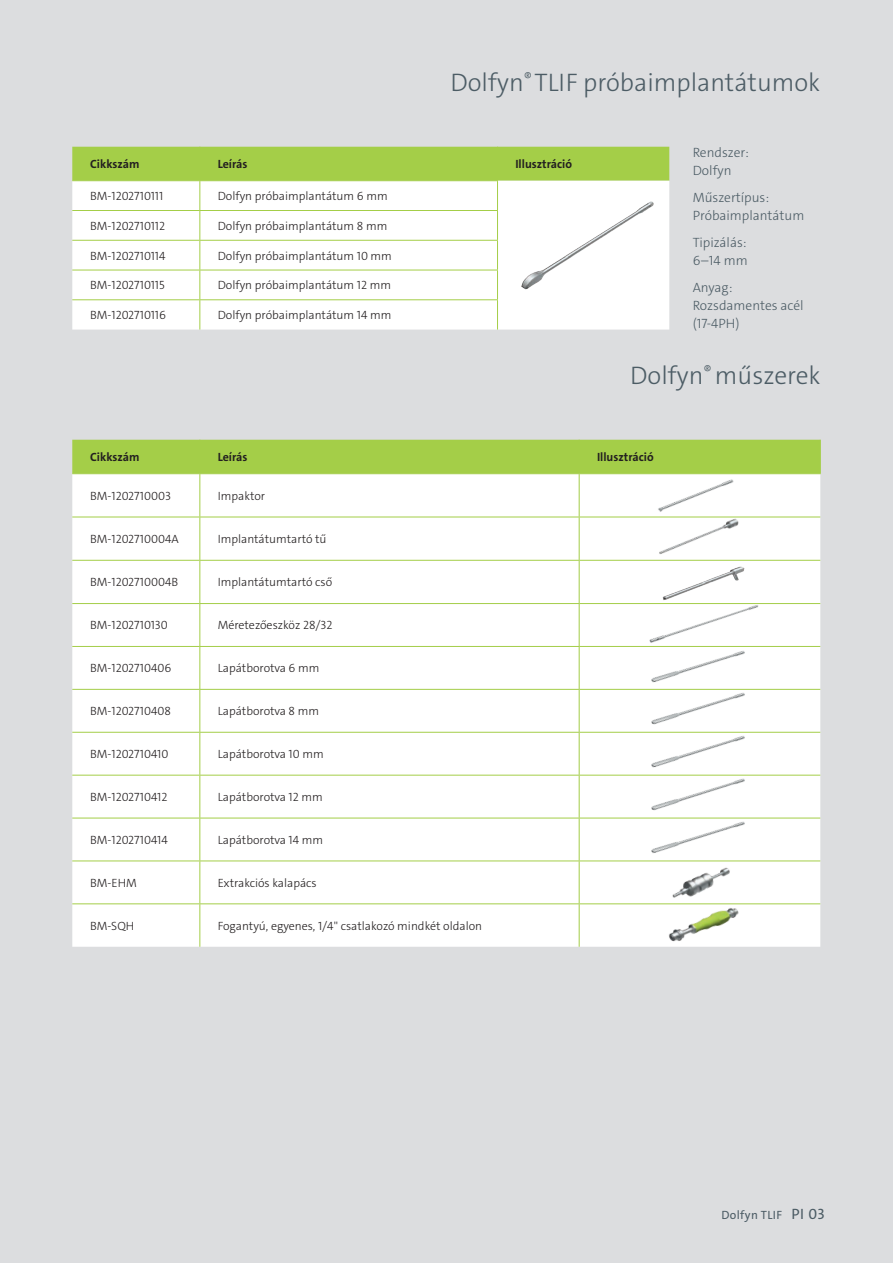
<style>
.page{position:relative;width:893px;height:1263px;background:#dcdddf}
.page>*{position:absolute;margin:0;border:0;box-sizing:border-box;transform-origin:0 0}
.t1{font:300 25.5px "The Sans C4 s";color:#4c5c65}
.t2{font:300 13.5px/18px "The Sans C4 s";color:#4c5c65}
.t3{font:300 12px "The Sans C4 s";color:#231f20}
.t4{font:700 12px "The Sans C4 s";color:#231f20}
.t5{font:12px "The Sans C4 s";letter-spacing:.03em;color:#4c5c65}
.s1{font-size:15px}
</style>
<div class="page">
<svg style="left:72px;top:300px;width:597px;height:30px;background:#fdfdfc"></svg>
<hr style="left:72px;top:299px;width:128px;height:1px;background:#a4ce48">
<hr style="left:200px;top:299px;width:298px;height:1px;background:#a4ce48">
<svg style="left:72px;top:147px;width:597px;height:152px;background:#e2efc5"></svg>
<hr style="left:199px;top:300px;width:1px;height:30px;background:#a4ce48">
<hr style="left:497px;top:300px;width:1px;height:30px;background:#a4ce48">
<div style="left:72px;top:440px;width:748px;height:33px;background:#a4ce48"></div>
<div style="left:72px;top:474px;width:507px;height:473px;background:#fff"></div>
<div style="left:580px;top:474px;width:240px;height:473px;background:#fff"></div>
<hr style="left:199px;top:440px;width:1px;height:33px;background:#a4ce48">
<hr style="left:579px;top:440px;width:1px;height:33px;background:#a4ce48">
<hr style="left:820px;top:440px;width:1px;height:33px;background:#a4ce48">
<hr style="left:72px;top:473px;width:128px;height:1px;background:#a4ce48">
<hr style="left:200px;top:473px;width:379px;height:1px;background:#a4ce48">
<hr style="left:199px;top:474px;width:1px;height:43px;background:#a4ce48">
<hr style="left:579px;top:473px;width:242px;height:1px;background:#a4ce48">
<hr style="left:579px;top:474px;width:1px;height:43px;background:#a4ce48">
<hr style="left:72px;top:517px;width:128px;height:1px;background:#a4ce48">
<hr style="left:200px;top:517px;width:379px;height:1px;background:#a4ce48">
<hr style="left:199px;top:517px;width:1px;height:43px;background:#a4ce48">
<hr style="left:579px;top:517px;width:241px;height:1px;background:#a4ce48">
<hr style="left:579px;top:517px;width:1px;height:43px;background:#a4ce48">
<hr style="left:72px;top:560px;width:128px;height:1px;background:#a4ce48">
<hr style="left:200px;top:560px;width:379px;height:1px;background:#a4ce48">
<hr style="left:199px;top:561px;width:1px;height:42px;background:#a4ce48">
<hr style="left:579px;top:560px;width:241px;height:1px;background:#a4ce48">
<hr style="left:579px;top:561px;width:1px;height:42px;background:#a4ce48">
<hr style="left:72px;top:603px;width:128px;height:1px;background:#a4ce48">
<hr style="left:200px;top:603px;width:379px;height:1px;background:#a4ce48">
<hr style="left:199px;top:604px;width:1px;height:42px;background:#a4ce48">
<hr style="left:579px;top:603px;width:241px;height:1px;background:#a4ce48">
<hr style="left:579px;top:604px;width:1px;height:42px;background:#a4ce48">
<hr style="left:72px;top:646px;width:128px;height:1px;background:#a4ce48">
<hr style="left:200px;top:646px;width:379px;height:1px;background:#a4ce48">
<hr style="left:199px;top:647px;width:1px;height:42px;background:#a4ce48">
<hr style="left:579px;top:646px;width:241px;height:1px;background:#a4ce48">
<hr style="left:579px;top:647px;width:1px;height:42px;background:#a4ce48">
<hr style="left:72px;top:689px;width:128px;height:1px;background:#a4ce48">
<hr style="left:200px;top:689px;width:379px;height:1px;background:#a4ce48">
<hr style="left:199px;top:690px;width:1px;height:42px;background:#a4ce48">
<hr style="left:579px;top:689px;width:241px;height:1px;background:#a4ce48">
<hr style="left:579px;top:690px;width:1px;height:42px;background:#a4ce48">
<hr style="left:72px;top:732px;width:128px;height:1px;background:#a4ce48">
<hr style="left:200px;top:732px;width:379px;height:1px;background:#a4ce48">
<hr style="left:199px;top:733px;width:1px;height:42px;background:#a4ce48">
<hr style="left:579px;top:732px;width:241px;height:1px;background:#a4ce48">
<hr style="left:579px;top:733px;width:1px;height:42px;background:#a4ce48">
<hr style="left:72px;top:775px;width:128px;height:1px;background:#a4ce48">
<hr style="left:200px;top:775px;width:379px;height:1px;background:#a4ce48">
<hr style="left:199px;top:775px;width:1px;height:43px;background:#a4ce48">
<hr style="left:579px;top:775px;width:241px;height:1px;background:#a4ce48">
<hr style="left:579px;top:775px;width:1px;height:43px;background:#a4ce48">
<hr style="left:72px;top:818px;width:128px;height:1px;background:#a4ce48">
<hr style="left:200px;top:818px;width:379px;height:1px;background:#a4ce48">
<hr style="left:199px;top:818px;width:1px;height:42px;background:#a4ce48">
<hr style="left:579px;top:818px;width:241px;height:1px;background:#a4ce48">
<hr style="left:579px;top:818px;width:1px;height:42px;background:#a4ce48">
<hr style="left:72px;top:860px;width:128px;height:1px;background:#a4ce48">
<hr style="left:200px;top:860px;width:379px;height:1px;background:#a4ce48">
<hr style="left:199px;top:861px;width:1px;height:42px;background:#a4ce48">
<hr style="left:579px;top:860px;width:241px;height:1px;background:#a4ce48">
<hr style="left:579px;top:861px;width:1px;height:42px;background:#a4ce48">
<hr style="left:72px;top:903px;width:128px;height:1px;background:#a4ce48">
<hr style="left:200px;top:903px;width:379px;height:1px;background:#a4ce48">
<hr style="left:199px;top:904px;width:1px;height:43px;background:#a4ce48">
<hr style="left:579px;top:903px;width:241px;height:1px;background:#a4ce48">
<hr style="left:579px;top:904px;width:1px;height:43px;background:#a4ce48">
<div style="left:466px;top:190px;width:204px;height:130px;background:#fff"></div>
<div style="left:620px;top:690px;width:156px;height:41px;background:#fff"></div>
<div style="left:620px;top:733px;width:156px;height:40px;background:#fff"></div>
<div style="left:620px;top:776px;width:156px;height:40px;background:#fff"></div>
<div style="left:621px;top:819px;width:155px;height:39px;background:#fff"></div>
<img style="left:644px;top:907px;width:142px;height:38px">
<img style="left:644px;top:865px;width:122px;height:38px">
<div style="left:621px;top:648px;width:155px;height:39px;background:#fff"></div>
<img style="left:636px;top:604px;width:158px;height:41px">
<div style="left:622px;top:563px;width:169px;height:39px;background:#fff"></div>
<div style="left:641px;top:518px;width:133px;height:39px;background:#fff"></div>
<div style="left:634px;top:475px;width:145px;height:38px;background:#fff"></div>
<h1 class="t1" style="left:450px;top:66px;width:371px">Dolfyn<sup>®</sup> TLIF próbaimplantátumok</h1>
<p class="t4" style="left:90px;top:156px;width:51px">Cikkszám</p>
<p class="t4" style="left:218px;top:156px;width:31px">Leírás</p>
<p class="t4" style="left:515px;top:156px;width:58px">Illusztráció</p>
<p class="t3" style="left:90px;top:188px;width:75px">BM-1202710111</p>
<p class="t3" style="left:218px;top:188px;width:171px">Dolfyn próbaimplantátum 6 mm</p>
<p class="t3" style="left:90px;top:218px;width:76px">BM-1202710112</p>
<p class="t3" style="left:218px;top:218px;width:171px">Dolfyn próbaimplantátum 8 mm</p>
<p class="t3" style="left:90px;top:248px;width:77px">BM-1202710114</p>
<p class="t3" style="left:218px;top:248px;width:176px">Dolfyn próbaimplantátum 10 mm</p>
<p class="t3" style="left:90px;top:278px;width:76px">BM-1202710115</p>
<p class="t3" style="left:218px;top:278px;width:175px">Dolfyn próbaimplantátum 12 mm</p>
<p class="t3" style="left:90px;top:308px;width:77px">BM-1202710116</p>
<p class="t3" style="left:218px;top:308px;width:175px">Dolfyn próbaimplantátum 14 mm</p>
<p class="t2" style="left:693px;top:143px;width:58px">Rendszer:<br>Dolfyn</p>
<p class="t2" style="left:693px;top:188px;width:113px">Műszertípus:<br>Próbaimplantátum</p>
<p class="t2" style="left:693px;top:233px;width:56px">Tipizálás:<br>6–14 mm</p>
<p class="t2" style="left:693px;top:278px;width:112px">Anyag:<br>Rozsdamentes acél (17-4PH)</p>
<h1 class="t1" style="left:630px;top:359px;width:192px">Dolfyn<sup>®</sup> műszerek</h1>
<p class="t4" style="left:90px;top:449px;width:51px">Cikkszám</p>
<p class="t4" style="left:218px;top:449px;width:31px">Leírás</p>
<p class="t4" style="left:597px;top:449px;width:58px">Illusztráció</p>
<p class="t3" style="left:90px;top:488px;width:82px">BM-1202710003</p>
<p class="t3" style="left:218px;top:488px;width:49px">Impaktor</p>
<p class="t3" style="left:90px;top:531px;width:90px">BM-1202710004A</p>
<p class="t3" style="left:218px;top:531px;width:110px">Implantátumtartó tű</p>
<p class="t3" style="left:90px;top:575px;width:90px">BM-1202710004B</p>
<p class="t3" style="left:218px;top:575px;width:116px">Implantátumtartó cső</p>
<p class="t3" style="left:90px;top:618px;width:79px">BM-1202710130</p>
<p class="t3" style="left:218px;top:618px;width:116px">Méretezőeszköz 28/32</p>
<p class="t3" style="left:90px;top:661px;width:83px">BM-1202710406</p>
<p class="t3" style="left:218px;top:661px;width:103px">Lapátborotva 6 mm</p>
<p class="t3" style="left:90px;top:703px;width:82px">BM-1202710408</p>
<p class="t3" style="left:218px;top:703px;width:103px">Lapátborotva 8 mm</p>
<p class="t3" style="left:90px;top:746px;width:80px">BM-1202710410</p>
<p class="t3" style="left:218px;top:746px;width:108px">Lapátborotva 10 mm</p>
<p class="t3" style="left:90px;top:789px;width:79px">BM-1202710412</p>
<p class="t3" style="left:218px;top:789px;width:107px">Lapátborotva 12 mm</p>
<p class="t3" style="left:90px;top:832px;width:79px">BM-1202710414</p>
<p class="t3" style="left:218px;top:832px;width:107px">Lapátborotva 14 mm</p>
<p class="t3" style="left:90px;top:875px;width:48px">BM-EHM</p>
<p class="t3" style="left:218px;top:875px;width:101px">Extrakciós kalapács</p>
<p class="t3" style="left:90px;top:918px;width:46px">BM-SQH</p>
<p class="t3" style="left:218px;top:918px;width:266px">Fogantyú, egyenes, 1/4'' csatlakozó mindkét oldalon</p>
<p class="t5" style="left:721px;top:1207px;width:105px">Dolfyn TLIF <span class="s1">PI 03</span></p>
</div>
